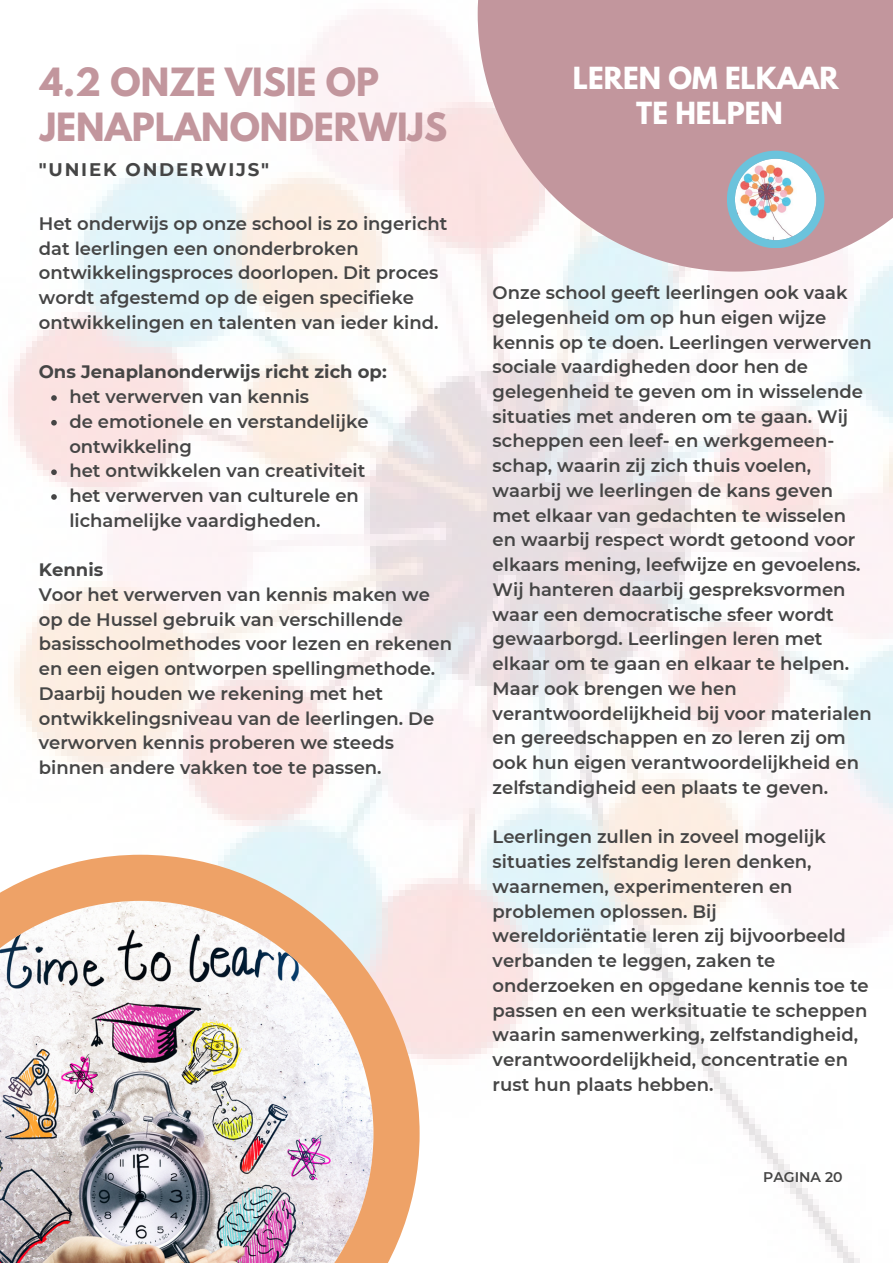
<style>
.page{position:relative;width:893px;height:1264px;background:#fff}
.page>*{position:absolute;margin:0;border:0;box-sizing:border-box;transform-origin:0 0}
.t1{font:700 34.5px/45px "League Spartan";color:#c2969d}
.t2{font:700 27px "League Spartan";color:#fff}
.t3{font:700 18.15px "Montserrat";letter-spacing:.1em;color:#454545}
.t4{font:600 18px/24.8px "Montserrat";color:#454545}
.t5{font:700 18px "Montserrat";color:#454545}
.t6{font:600 14.1px "Montserrat";color:#454545}
</style>
<div class="page">
<img style="left:8px;top:9px;width:884px;height:1253px">
<svg style="left:51px;top:395px;width:6px;height:6px"></svg>
<svg style="left:51px;top:420px;width:6px;height:5px"></svg>
<svg style="left:51px;top:469px;width:6px;height:6px"></svg>
<svg style="left:51px;top:494px;width:6px;height:6px"></svg>
<svg style="left:477px;top:0;width:415px;height:271px;background:#cba5ab"></svg>
<img style="left:0;top:854px;width:419px;height:408px">
<svg style="left:726px;top:151px;width:98px;height:97px"></svg>
<p class="t1" style="left:40px;top:64px;width:408px">4.2 ONZE VISIE OP<br>JENAPLANONDERWIJS</p>
<p class="t3" style="left:39px;top:158px;width:232px">"UNIEK ONDERWIJS"</p>
<p class="t4" style="left:39px;top:211px;width:410px">Het onderwijs op onze school is zo ingericht dat leerlingen een ononderbroken ontwikkelingsproces doorlopen. Dit proces wordt afgestemd op de eigen specifieke ontwikkelingen en talenten van ieder kind.</p>
<p class="t5" style="left:39px;top:361px;width:349px">Ons Jenaplanonderwijs richt zich op:</p>
<p class="t4" style="left:69px;top:384px;width:241px">het verwerven van kennis</p>
<p class="t4" style="left:69px;top:409px;width:301px">de emotionele en verstandelijke ontwikkeling</p>
<p class="t4" style="left:69px;top:458px;width:297px">het ontwikkelen van creativiteit</p>
<p class="t4" style="left:69px;top:483px;width:291px">het verwerven van culturele en lichamelijke vaardigheden.</p>
<p class="t5" style="left:39px;top:559px;width:66px">Kennis</p>
<p class="t4" style="left:39px;top:582px;width:415px">Voor het verwerven van kennis maken we op de Hussel gebruik van verschillende basisschoolmethodes voor lezen en rekenen en een eigen ontworpen spellingmethode.<br>Daarbij houden we rekening met het ontwikkelingsniveau van de leerlingen. De verworven kennis proberen we steeds binnen andere vakken toe te passen.</p>
<p class="t2" style="left:573px;top:64px;width:267px">LEREN OM ELKAAR</p>
<p class="t2" style="left:636px;top:99px;width:148px">TE HELPEN</p>
<p class="t4" style="left:492px;top:280px;width:380px">Onze school geeft leerlingen ook vaak gelegenheid om op hun eigen wijze kennis op te doen. Leerlingen verwerven sociale vaardigheden door hen de gelegenheid te geven om in wisselende situaties met anderen om te gaan. Wij scheppen een leef- en werkgemeen&shy;schap, waarin zij zich thuis voelen, waarbij we leerlingen de kans geven met elkaar van gedachten te wisselen en waarbij respect wordt getoond voor elkaars mening, leefwijze en gevoelens.<br>Wij hanteren daarbij gespreksvormen waar een democratische sfeer wordt gewaarborgd. Leerlingen leren met elkaar om te gaan en elkaar te helpen.</p>
<p class="t4" style="left:492px;top:676px;width:380px">Maar ook brengen we hen verantwoordelijkheid bij voor materialen en gereedschappen en zo leren zij om ook hun eigen verantwoordelijkheid en zelfstandigheid een plaats te geven.</p>
<p class="t4" style="left:492px;top:824px;width:377px">Leerlingen zullen in zoveel mogelijk situaties zelfstandig leren denken, waarnemen, experimenteren en problemen oplossen. Bij wereldoriëntatie leren zij bijvoorbeeld verbanden te leggen, zaken te onderzoeken en opgedane kennis toe te passen en een werksituatie te scheppen waarin samenwerking, zelfstandigheid, verantwoordelijkheid, concentratie en rust hun plaats hebben.</p>
<p class="t6" style="left:763px;top:1168px;width:81px">PAGINA 20</p>
</div>
